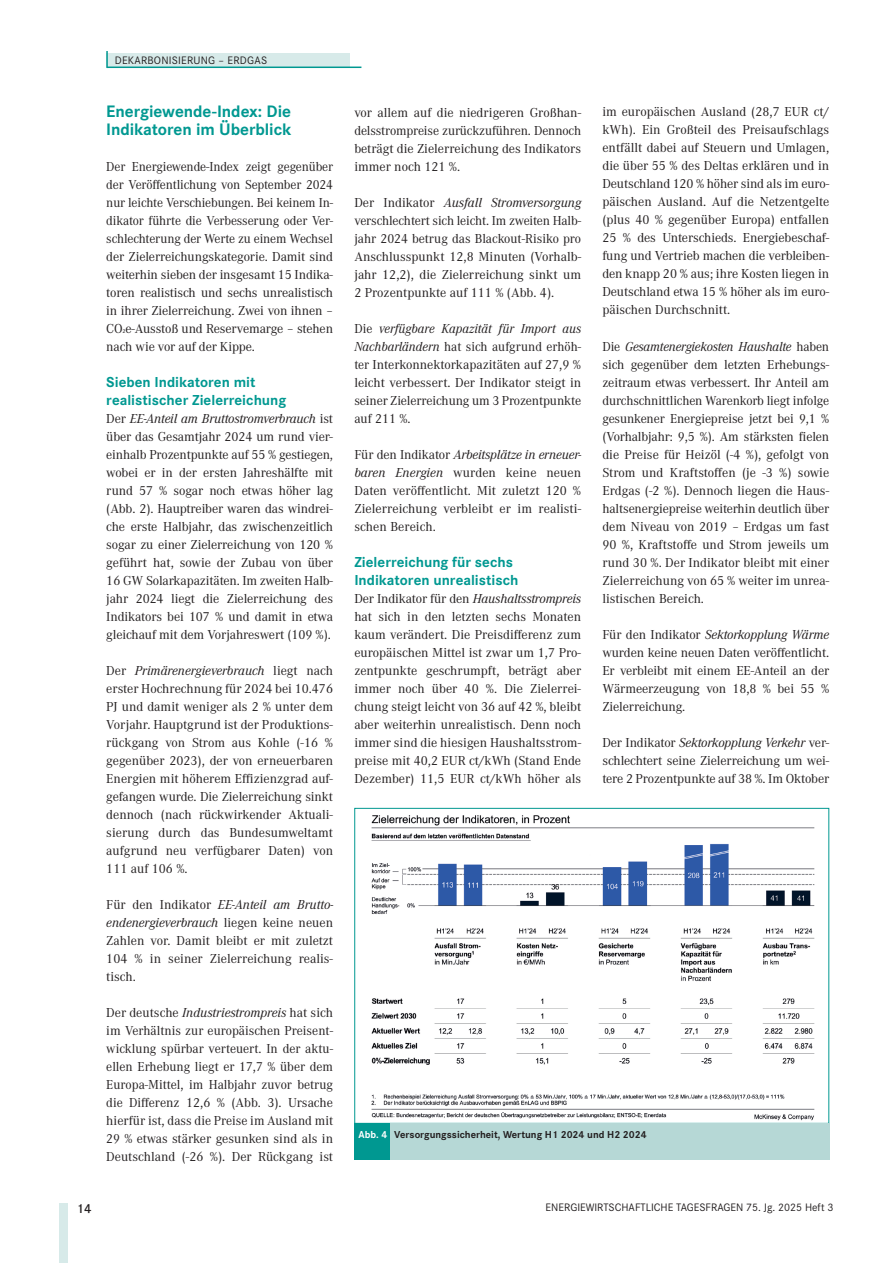
<style>
.page{position:relative;width:893px;height:1263px;background:#fff}
.page>*{position:absolute;margin:0;border:0;box-sizing:border-box;transform-origin:0 0}
.t1{font:700 17.25px/18px "Corporate S";letter-spacing:-.005em;color:#009891}
.t2{font:700 15px/18px "Corporate S";color:#009891}
.t3{font:13.5px/18px "Corporate A";color:#231f20;text-align:justify}
.t4{font:600 13.5px "Corporate S";color:#231f20}
.t5{font:11.25px "Corporate S";color:#231f20}
.t6{font:11.25px "Corporate S";letter-spacing:.02em;color:#231f20}
.t7{font:700 10.5px "Corporate S";color:#231f20}
.s1{font-style:italic}
.s2{color:#fff}
</style>
<div class="page">
<div style="left:106px;top:54px;width:244px;height:13px;background:#d7eae9"></div>
<hr style="left:107px;top:67px;width:254px;height:1px;background:#009891">
<svg style="left:106px;top:51px;width:2px;height:17px"></svg>
<div style="left:60px;top:1203px;width:8px;height:60px;background:#d7eae9"></div>
<img style="left:371px;top:815px;width:444px;height:306px">
<div style="left:354px;top:808px;width:475px;height:316px;border:1px solid #009891"></div>
<div style="left:390px;top:1124px;width:439px;height:36px;background:#b6d8d6"></div>
<div style="left:354px;top:1124px;width:36px;height:36px;background:#009891"></div>
<p class="t6" style="left:115px;top:54px;width:154px">DEKARBONISIERUNG – ERDGAS</p>
<p class="t1" style="left:106px;top:102px;width:187px">Energiewende-Index: Die<br>Indikatoren im Überblick</p>
<p class="t3" style="left:106px;top:157px;width:228px">Der Energiewende-Index zeigt gegenüber der Veröffentlichung von September 2024 nur leichte Verschiebungen. Bei keinem In&shy;dikator führte die Verbesserung oder Ver&shy;schlechterung der Werte zu einem Wechsel der Zielerreichungskategorie. Damit sind weiterhin sieben der insgesamt 15 Indika&shy;toren realistisch und sechs unrealistisch in ihrer Zielerreichung. Zwei von ihnen – CO2e-Ausstoß und Reservemarge – stehen nach wie vor auf der Kippe.</p>
<p class="t2" style="left:106px;top:373px;width:182px">Sieben Indikatoren mit realistischer Zielerreichung</p>
<p class="t3" style="left:106px;top:409px;width:228px">Der <span class="s1">EE-Anteil am Bruttostromverbrauch</span> ist über das Gesamtjahr 2024 um rund vier&shy;einhalb Prozentpunkte auf 55 % gestiegen, wobei er in der ersten Jahreshälfte mit rund 57 % sogar noch etwas höher lag (Abb. 2). Hauptreiber waren das windrei&shy;che erste Halbjahr, das zwischenzeitlich sogar zu einer Zielerreichung von 120 % geführt hat, sowie der Zubau von über 16 GW Solarkapazitäten. Im zweiten Halb&shy;jahr 2024 liegt die Zielerreichung des Indikators bei 107 % und damit in etwa gleichauf mit dem Vorjahreswert (109 %).</p>
<p class="t3" style="left:106px;top:661px;width:228px">Der <span class="s1">Primärenergieverbrauch</span> liegt nach erster Hochrechnung für 2024 bei 10.476<br>PJ und damit weniger als 2 % unter dem Vorjahr. Hauptgrund ist der Produktions&shy;rückgang von Strom aus Kohle (-16 % gegenüber 2023), der von erneuerbaren Energien mit höherem Effizienzgrad auf&shy;gefangen wurde. Die Zielerreichung sinkt dennoch (nach rückwirkender Aktuali&shy;sierung durch das Bundesumweltamt aufgrund neu verfügbarer Daten) von 111 auf 106 %.</p>
<p class="t3" style="left:106px;top:895px;width:228px">Für den Indikator <span class="s1">EE-Anteil am Brutto&shy;endenergieverbrauch</span> liegen keine neuen Zahlen vor. Damit bleibt er mit zuletzt 104 % in seiner Zielerreichung realis&shy;tisch.</p>
<p class="t3" style="left:106px;top:1003px;width:228px">Der deutsche <span class="s1">Industriestrompreis</span> hat sich im Verhältnis zur europäischen Preisent&shy;wicklung spürbar verteuert. In der aktu&shy;ellen Erhebung liegt er 17,7 % über dem Europa-Mittel, im Halbjahr zuvor betrug die Differenz 12,6 % (Abb. 3). Ursache hierfür ist, dass die Preise im Ausland mit 29 % etwas stärker gesunken sind als in Deutschland (-26 %). Der Rückgang ist</p>
<p class="t3" style="left:354px;top:103px;width:228px">vor allem auf die niedrigeren Großhan&shy;delsstrompreise zurückzuführen. Dennoch beträgt die Zielerreichung des Indikators immer noch 121 %.</p>
<p class="t3" style="left:354px;top:193px;width:228px">Der Indikator <span class="s1">Ausfall Stromversorgung </span>verschlechtert sich leicht. Im zweiten Halb&shy;jahr 2024 betrug das Blackout-Risiko pro Anschlusspunkt 12,8 Minuten (Vorhalb&shy;jahr 12,2), die Zielerreichung sinkt um 2 Prozentpunkte auf 111 % (Abb. 4).</p>
<p class="t3" style="left:354px;top:319px;width:228px">Die <span class="s1">verfügbare Kapazität für Import aus Nachbarländern</span> hat sich aufgrund erhöh&shy;ter Interkonnektorkapazitäten auf 27,9 % leicht verbessert. Der Indikator steigt in seiner Zielerreichung um 3 Prozentpunkte auf 211 %.</p>
<p class="t3" style="left:354px;top:445px;width:228px">Für den Indikator <span class="s1">Arbeitsplätze in erneuer&shy;baren Energien</span> wurden keine neuen Daten veröffentlicht. Mit zuletzt 120 % Zielerreichung verbleibt er im realisti&shy;schen Bereich.</p>
<p class="t2" style="left:354px;top:553px;width:166px">Zielerreichung für sechs<br>Indikatoren unrealistisch</p>
<p class="t3" style="left:354px;top:589px;width:228px">Der Indikator für den <span class="s1">Haushaltsstrompreis </span>hat sich in den letzten sechs Monaten kaum verändert. Die Preisdifferenz zum europäischen Mittel ist zwar um 1,7 Pro&shy;zentpunkte geschrumpft, beträgt aber immer noch über 40 %. Die Zielerrei&shy;chung steigt leicht von 36 auf 42 %, bleibt aber weiterhin unrealistisch. Denn noch immer sind die hiesigen Haushaltsstrom&shy;preise mit 40,2 EUR ct/kWh (Stand Ende Dezember) 11,5 EUR ct/kWh höher als</p>
<p class="t3" style="left:602px;top:103px;width:228px">im europäischen Ausland (28,7 EUR ct/ kWh). Ein Großteil des Preisaufschlags entfällt dabei auf Steuern und Umlagen, die über 55 % des Deltas erklären und in Deutschland 120 % höher sind als im euro&shy;päischen Ausland. Auf die Netzentgelte (plus 40 % gegenüber Europa) entfallen 25 % des Unterschieds. Energiebeschaf&shy;fung und Vertrieb machen die verbleiben&shy;den knapp 20 % aus; ihre Kosten liegen in Deutschland etwa 15 % höher als im euro&shy;päischen Durchschnitt.</p>
<p class="t3" style="left:602px;top:337px;width:228px">Die <span class="s1">Gesamtenergiekosten Haushalte</span> haben sich gegenüber dem letzten Erhebungs&shy;zeitraum etwas verbessert. Ihr Anteil am durchschnittlichen Warenkorb liegt infolge gesunkener Energiepreise jetzt bei 9,1 % (Vorhalbjahr: 9,5 %). Am stärksten fielen die Preise für Heizöl (-4 %), gefolgt von Strom und Kraftstoffen (je -3 %) sowie Erdgas (-2 %). Dennoch liegen die Haus&shy;haltsenergiepreise weiterhin deutlich über dem Niveau von 2019 – Erdgas um fast 90 %, Kraftstoffe und Strom jeweils um rund 30 %. Der Indikator bleibt mit einer Zielerreichung von 65 % weiter im unrea&shy;listischen Bereich.</p>
<p class="t3" style="left:602px;top:625px;width:228px">Für den Indikator <span class="s1">Sektorkopplung Wärme </span>wurden keine neuen Daten veröffentlicht.<br>Er verbleibt mit einem EE-Anteil an der Wärmeerzeugung von 18,8 % bei 55 % Zielerreichung.</p>
<p class="t3" style="left:602px;top:733px;width:228px">Der Indikator <span class="s1">Sektorkopplung Verkehr</span> ver&shy;schlechtert seine Zielerreichung um wei&shy;tere 2 Prozentpunkte auf 38 %. Im Oktober</p>
<p class="t7" style="left:359px;top:1129px;width:290px"><span class="s2">Abb. 4</span> Versorgungssicherheit, Wertung H1 2024 und H2 2024</p>
<p class="t4" style="left:77px;top:1200px;width:16px">14</p>
<p class="t5" style="left:546px;top:1200px;width:289px">ENERGIEWIRTSCHAFTLICHE TAGESFRAGEN 75. Jg. 2025 Heft 3</p>
</div>
